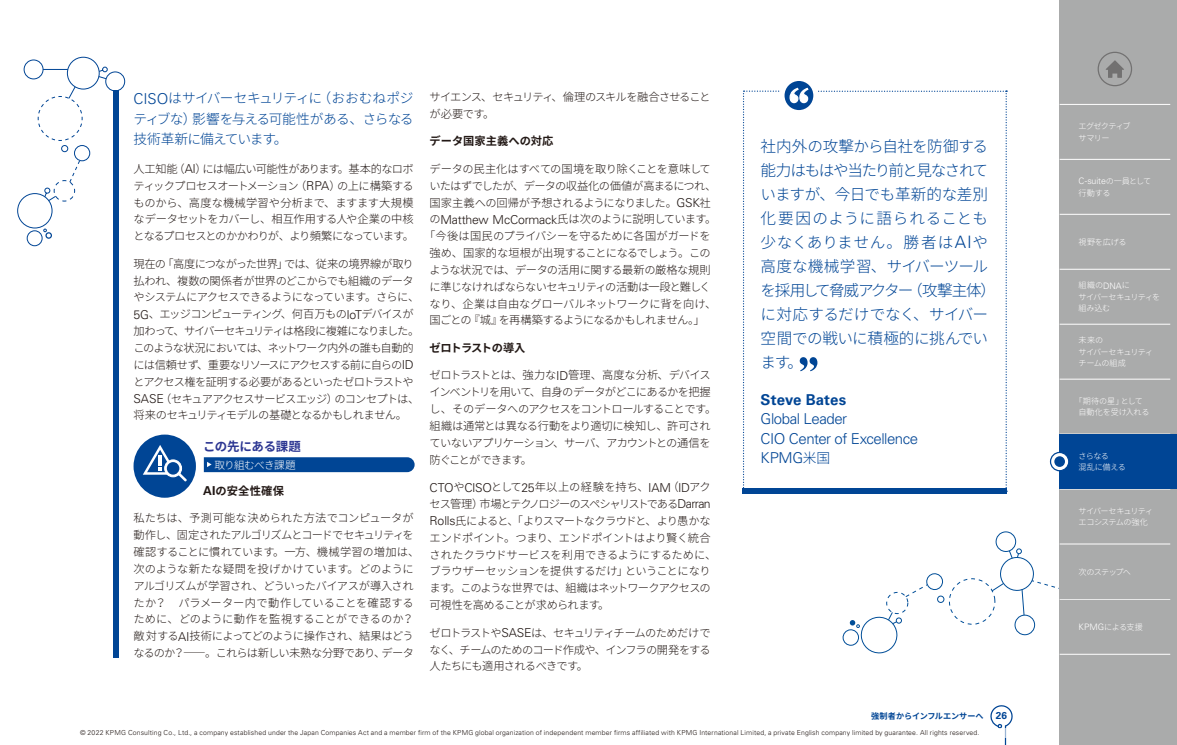
<style>
.page{position:relative;width:1177px;height:745px;background:#fff}
.page>*{position:absolute;margin:0;border:0;box-sizing:border-box;transform-origin:0 0}
.t1{font:300 15.62px/23.9px "Noto Sans CJ Kjp";letter-spacing:-.03em;color:#004595}
.t2{font:300 15px/19.5px "Univers LT Std";letter-spacing:-.03em;color:#004595}
.t3{font:700 15px "Univers LT Std";letter-spacing:.005em;color:#004595}
.t4{font:300 13.75px/20.4px "Noto Sans CJ Kjp";letter-spacing:-.055em;color:#004595;text-align:justify}
.t5{font:700 12.5px "Noto Sans CJ Kjp";letter-spacing:-.025em;color:#2c3692}
.t6{font:300 11.25px/16.9px "Noto Sans CJ Kjp";letter-spacing:-.055em;color:#221815}
.t7{font:300 11.25px/16.9px "Noto Sans CJ Kjp";letter-spacing:-.03em;color:#221815}
.t8{font:300 11.25px/16.9px "Noto Sans CJ Kjp";letter-spacing:-.075em;color:#221815}
.t9{font:700 11.25px "Noto Sans CJ Kjp";letter-spacing:-.005em;color:#221815}
.t10{font:700 11.25px "Noto Sans CJ Kjp";letter-spacing:-.05em;color:#221815}
.t11{font:300 10.62px "Noto Sans CJ Kjp";letter-spacing:-.055em;color:#fff}
.t12{font:300 8.88px "Univers LT Std";letter-spacing:-.015em;color:#fff}
.t13{font:300 8.12px/11.5px "Noto Sans CJ Kjp";letter-spacing:-.06em;color:#fff}
.t14{font:300 8.12px/11.5px "Noto Sans CJ Kjp";letter-spacing:-.025em;color:#fff}
.t15{font:700 8.12px "Noto Sans CJ Kjp";letter-spacing:-.005em;color:#004595}
.t16{font:300 8.12px/11.5px "Noto Sans CJ Kjp";letter-spacing:-.09em;color:#fff}
.t17{font:300 8.12px "Noto Sans CJ Kjp";letter-spacing:-.095em;color:#fff}
.t18{font:300 6.88px "Univers LT Std";letter-spacing:.02em;color:#221815}
.s1{font-family:"Univers LT Std";font-size:15px}
.s2{font-family:"Univers LT Std";font-size:12.25px}
.s3{font-family:"Univers LT Std";font-size:17px}
.s4{font-family:"Noto Sans CJ Kjp";font-size:13.75px}
.s5{font-family:"Univers LT Std";font-size:10px}
.s6{font-family:"Noto Sans CJ Kjp";font-size:8.12px}
.s7{font-family:"Univers LT Std";font-size:8.88px}
</style>
<div class="page">
<div style="left:113px;top:90px;width:5px;height:567px;background:#004595"></div>
<svg style="left:17px;top:56px;width:109px;height:190px"></svg>
<svg style="left:782px;top:78px;width:33px;height:34px"></svg>
<div style="left:779px;top:76px;width:39px;height:39px;border:5px solid #fff;border-radius:50%"></div>
<div style="left:133px;top:434px;width:63px;height:63px;background:#004595;border-radius:50%"></div>
<svg style="left:143px;top:445px;width:44px;height:36px"></svg>
<svg style="left:204px;top:457px;width:210px;height:15px;background:#064997"></svg>
<svg style="left:743px;top:87px;width:316px;height:566px"></svg>
<svg style="left:990px;top:705px;width:23px;height:39px"></svg>
<div style="left:0;top:727px;width:1059px;height:10px;background:#fff"></div>
<div style="left:1059px;top:0;width:117px;height:744px;background:#aaabab"></div>
<hr style="left:1059px;top:653px;width:111px;height:1px;background:#fff">
<hr style="left:1059px;top:598px;width:111px;height:1px;background:#fff">
<hr style="left:1059px;top:159px;width:111px;height:1px;background:#fff">
<hr style="left:1059px;top:378px;width:111px;height:1px;background:#fff">
<hr style="left:1059px;top:269px;width:111px;height:1px;background:#fff">
<hr style="left:1059px;top:488px;width:111px;height:1px;background:#fff">
<hr style="left:1059px;top:214px;width:111px;height:1px;background:#fff">
<hr style="left:1059px;top:433px;width:111px;height:1px;background:#fff">
<hr style="left:1059px;top:324px;width:111px;height:1px;background:#fff">
<hr style="left:1059px;top:543px;width:111px;height:1px;background:#fff">
<hr style="left:1059px;top:104px;width:111px;height:1px;background:#fff">
<div style="left:1097px;top:52px;width:35px;height:34px;border:1px solid #727171;border-radius:50%"></div>
<svg style="left:1106px;top:60px;width:18px;height:18px"></svg>
<div style="left:1059px;top:434px;width:117px;height:54px;background:#004595"></div>
<svg style="left:1050px;top:452px;width:18px;height:18px"></svg>
<div style="left:1049px;top:451px;width:20px;height:20px;border:1px solid #004595;border-radius:50%"></div>
<div style="left:1054px;top:456px;width:10px;height:10px;background:#004595;border-radius:50%"></div>
<p class="t4" style="left:133px;top:88px;width:282px"><span class="s1">CISO</span>はサイバーセキュリティに（おおむねポジティブな）影響を与える可能性がある、さらなる技術革新に備えています。</p>
<p class="t6" style="left:133px;top:160px;width:282px;text-align:justify">人工知能（<span class="s2">AI</span>）には幅広い可能性があります。基本的なロボティックプロセスオートメーション（<span class="s2">RPA</span>）の上に構築するものから、高度な機械学習や分析まで、ますます大規模なデータセットをカバーし、相互作用する人や企業の中核となるプロセスとのかかわりが、より頻繁になっています。</p>
<p class="t6" style="left:133px;top:255px;width:287px">現在の「高度につながった世界」では、従来の境界線が取り払われ、複数の関係者が世界のどこからでも組織のデータやシステムにアクセスできるようになっています。さらに、<br><span class="s2">5G</span>、エッジコンピューティング、何百万もの<span class="s2">IoT</span>デバイスが加わって、サイバーセキュリティは格段に複雑になりました。このような状況においては、ネットワーク内外の誰も自動的には信頼せず、重要なリソースにアクセスする前に自らの<span class="s2">ID</span>とアクセス権を証明する必要があるといったゼロトラストや<br><span class="s2">SASE</span>（セキュアアクセスサービスエッジ）のコンセプトは、将来のセキュリティモデルの基礎となるかもしれません。</p>
<p class="t5" style="left:203px;top:439px;width:99px">この先にある課題</p>
<p class="t11" style="left:214px;top:458px;width:83px">取り組むべき課題</p>
<p class="t9" style="left:203px;top:484px;width:83px"><span class="s2">AI</span>の安全性確保</p>
<p class="t7" style="left:133px;top:509px;width:287px">私たちは、予測可能な決められた方法でコンピュータが動作し、固定されたアルゴリズムとコードでセキュリティを確認することに慣れています。一方、機械学習の増加は、次のような新たな疑問を投げかけています。どのようにアルゴリズムが学習され、どういったバイアスが導入されたか？　パラメーター内で動作していることを確認するために、どのように動作を監視することができるのか？敵対する<span class="s2">AI</span>技術によってどのように操作され、結果はどうなるのか？⸺。これらは新しい未熟な分野であり、データ</p>
<p class="t8" style="left:429px;top:89px;width:282px">サイエンス、セキュリティ、倫理のスキルを融合させることが必要です。</p>
<p class="t9" style="left:429px;top:135px;width:125px">データ国家主義への対応</p>
<p class="t6" style="left:424px;top:160px;width:294px;text-align:center">データの民主化はすべての国境を取り除くことを意味していたはずでしたが、データの収益化の価値が高まるにつれ、国家主義への回帰が予想されるようになりました。<span class="s2">GSK</span>社の<span class="s2">Matthew McCormack</span>氏は次のように説明しています。「今後は国民のプライバシーを守るために各国がガードを強め、国家的な垣根が出現することになるでしょう。このような状況では、データの活用に関する最新の厳格な規則に準じなければならないセキュリティの活動は一段と難しくなり、企業は自由なグローバルネットワークに背を向け、国ごとの『城』を再構築するようになるかもしれません。」</p>
<p class="t10" style="left:429px;top:341px;width:97px">ゼロトラストの導入</p>
<p class="t6" style="left:429px;top:367px;width:288px">ゼロトラストとは、強力な<span class="s2">ID</span>管理、高度な分析、デバイスインベントリを用いて、自身のデータがどこにあるかを把握し、そのデータへのアクセスをコントロールすることです。組織は通常とは異なる行動をより適切に検知し、許可されていないアプリケーション、サーバ、アカウントとの通信を防ぐことができます。</p>
<p class="t6" style="left:429px;top:478px;width:288px"><span class="s2">CTO</span>や<span class="s2">CISO</span>として<span class="s2">25</span>年以上の経験を持ち、<span class="s2">IAM</span>（<span class="s2">ID</span>アクセス管理）市場とテクノロジーのスペシャリストである<span class="s2">Darran<br>Rolls</span>氏によると、「よりスマートなクラウドと、より愚かなエンドポイント。つまり、エンドポイントはより賢く統合されたクラウドサービスを利用できるようにするために、ブラウザーセッションを提供するだけ」ということになります。このような世界では、組織はネットワークアクセスの可視性を高めることが求められます。</p>
<p class="t6" style="left:429px;top:624px;width:282px;text-align:justify">ゼロトラストや<span class="s2">SASE</span>は、セキュリティチームのためだけでなく、チームのためのコード作成や、インフラの開発をする人たちにも適用されるべきです。</p>
<h1 class="t1" style="left:760px;top:135px;width:237px">社内外の攻撃から自社を防御する能力はもはや当たり前と見なされていますが、今日でも革新的な差別化要因のように語られることも少なくありません。勝者は<span class="s3">AI</span>や高度な機械学習、サイバーツールを採用して脅威アクター（攻撃主体）に対応するだけでなく、サイバー空間での戦いに積極的に挑んでいます。</h1>
<h2 class="t3" style="left:760px;top:390px;width:87px">Steve Bates</h2>
<h2 class="t2" style="left:760px;top:408px;width:159px">Global Leader<br>CIO Center of Excellence<br>KPMG<span class="s4">米国</span></h2>
<p class="t15" style="left:871px;top:711px;width:137px">強制者からインフルエンサーへ <span class="s5">26</span></p>
<p class="t18" style="left:80px;top:728px;width:900px">© 2022 KPMG Consulting Co., Ltd., a company established under the Japan Companies Act and a member firm of the KPMG global organization of independent member firms affiliated with KPMG International Limited, a private English company limited by guarantee. All rights reserved.</p>
<p class="t16" style="left:1078px;top:121px;width:54px">エグゼクティブサマリー</p>
<p class="t12" style="left:1078px;top:176px;width:74px">C-suite<span class="s6">の一員として</span></p>
<p class="t13" style="left:1078px;top:187px;width:33px">行動する</p>
<p class="t13" style="left:1078px;top:236px;width:49px">視野を広げる</p>
<p class="t13" style="left:1078px;top:279px;width:83px">組織の<span class="s7">DNA</span>に<br>サイバーセキュリティを組み込む</p>
<p class="t13" style="left:1078px;top:334px;width:76px">未来の<br>サイバーセキュリティチームの組成</p>
<p class="t14" style="left:1078px;top:395px;width:72px;text-indent:-4px">「期待の星」として自動化を受け入れる</p>
<p class="t13" style="left:1078px;top:450px;width:49px">さらなる<br>混乱に備える</p>
<p class="t13" style="left:1078px;top:505px;width:76px">サイバーセキュリティエコシステムの強化</p>
<p class="t17" style="left:1078px;top:567px;width:54px">次のステップへ</p>
<p class="t13" style="left:1078px;top:621px;width:66px"><span class="s7">KPMG</span>による支援</p>
</div>
